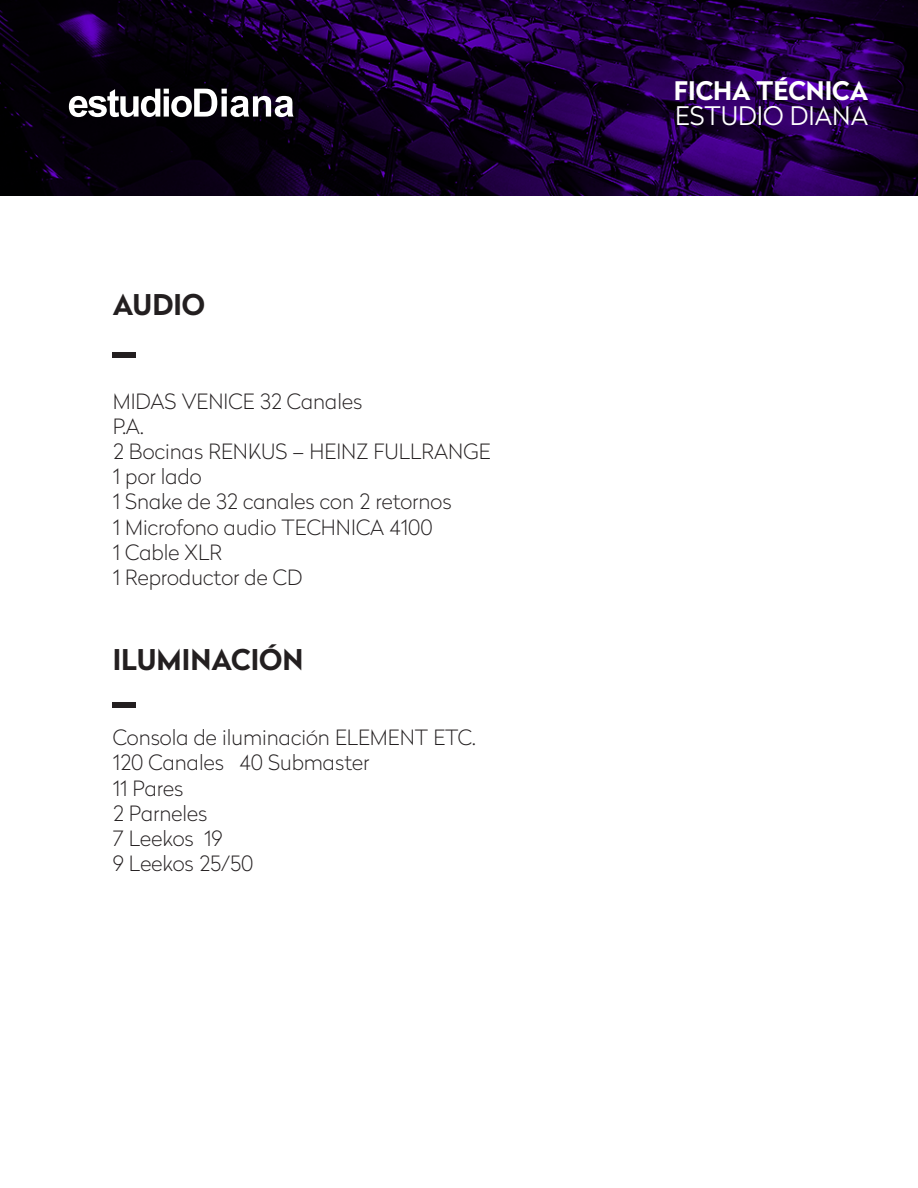
<style>
.page{position:relative;width:918px;height:1188px;background:#fff}
.page>*{position:absolute;margin:0;border:0;box-sizing:border-box;transform-origin:0 0}
.t1{font:700 28.5px "Radikal";color:#231f20}
.t2{font:700 25.5px "Radikal";color:#fff}
.t3{font:300 25.5px "Radikal";color:#fff}
.t4{font:100 21px "Radikal";color:#231f20}
</style>
<div class="page">
<img style="left:0;top:0;width:918px;height:196px">
<div style="left:113px;top:353px;width:23px;height:5px;background:#231f20"></div>
<div style="left:113px;top:702px;width:23px;height:6px;background:#231f20"></div>
<svg style="left:69px;top:89px;width:225px;height:28px"></svg>
<p class="t1" style="left:113px;top:284px;width:94px">AUDIO</p>
<p class="t4" style="left:113px;top:387px;width:251px">MIDAS VENICE 32 Canales</p>
<p class="t4" style="left:113px;top:412px;width:33px">P.A.</p>
<p class="t4" style="left:113px;top:437px;width:379px">2 Bocinas RENKUS – HEINZ FULLRANGE</p>
<p class="t4" style="left:113px;top:462px;width:91px">1 por lado</p>
<p class="t4" style="left:113px;top:487px;width:340px">1 Snake de 32 canales con 2 retornos</p>
<p class="t4" style="left:113px;top:513px;width:321px">1 Microfono audio TECHNICA 4100</p>
<p class="t4" style="left:113px;top:538px;width:111px">1 Cable XLR</p>
<p class="t4" style="left:113px;top:563px;width:191px">1 Reproductor de CD</p>
<p class="t1" style="left:113px;top:638px;width:192px">ILUMINACIÓN</p>
<p class="t4" style="left:113px;top:723px;width:365px">Consola de iluminación ELEMENT ETC.</p>
<p class="t4" style="left:113px;top:748px;width:258px">120 Canales 40 Submaster</p>
<p class="t4" style="left:113px;top:774px;width:72px">11 Pares</p>
<p class="t4" style="left:113px;top:799px;width:96px">2 Parneles</p>
<p class="t4" style="left:113px;top:824px;width:111px">7 Leekos 19</p>
<p class="t4" style="left:113px;top:849px;width:142px">9 Leekos 25/50</p>
<p class="t2" style="left:674px;top:72px;width:196px">FICHA TÉCNICA</p>
<p class="t3" style="left:675px;top:98px;width:194px">ESTUDIO DIANA</p>
</div>
